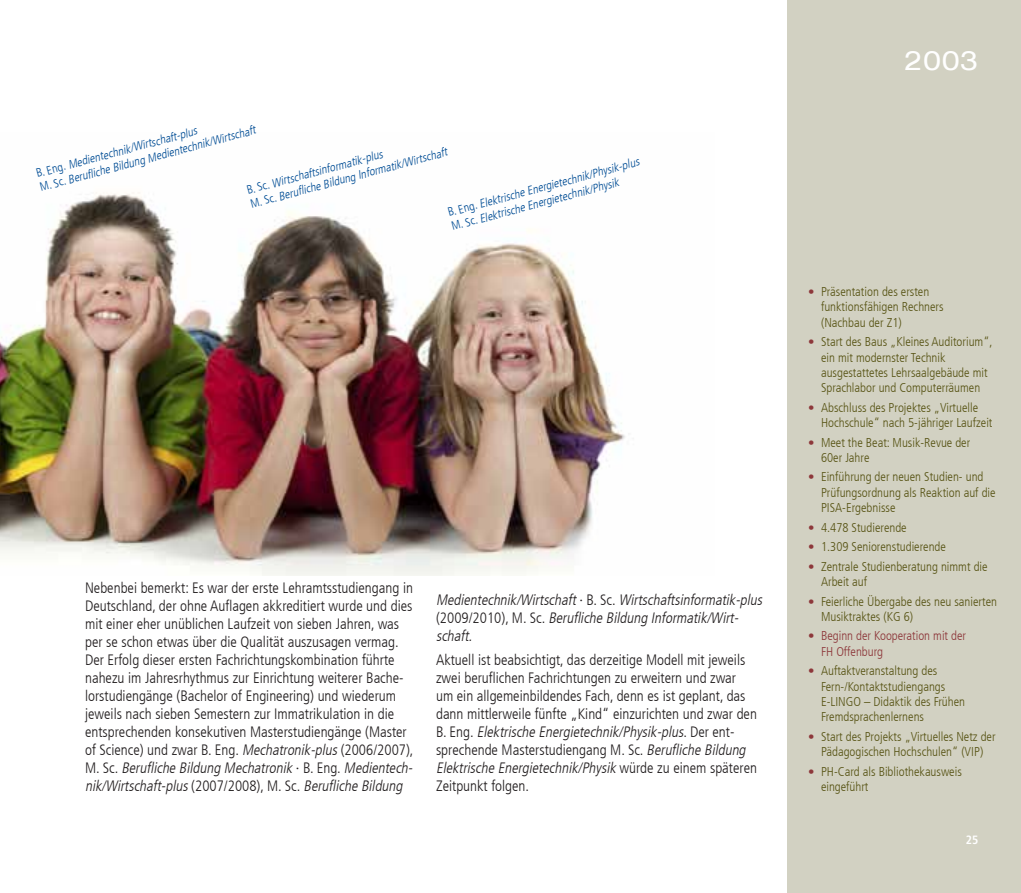
<style>
.page{position:relative;width:1021px;height:893px;background:#fff}
.page>*{position:absolute;margin:0;border:0;box-sizing:border-box;transform-origin:0 0}
.t1{font:expanded 27px "Helvetica Neue LT Com";color:#fff}
.t2{font:300 condensed 15px/18px "Frutiger LT Com";color:#231f20}
.t3{font:italic 300 condensed 15px/18px "Frutiger LT Com";color:#231f20}
.t4{font:300 condensed 12.75px/15.3px "Frutiger LT Com";color:#585415}
.t5{font:300 condensed 12.75px/15.3px "Frutiger LT Com";color:#8d373a}
.t6{font:italic 300 condensed 12px/14.4px "Frutiger LT Com";color:#014d95}
.t7{font:700 condensed 12px "Frutiger LT Com";color:#fff}
.s1{font-style:normal}
.s2{font-style:italic}
.s3{color:#8d373a}
</style>
<div class="page">
<img style="left:0;top:192px;width:625px;height:383px">
<div style="left:787px;top:0;width:233px;height:893px;background:#d2d1c2"></div>
<p class="t6" style="left:35px;top:167px;width:224px;rotate:-15deg"><span class="s1">B. Eng.</span> Medientechnik/Wirtschaft-plus<br><span class="s1">M. Sc.</span> Berufl iche Bildung Medientechnik/Wirtschaft</p>
<p class="t6" style="left:245px;top:183px;width:205px;rotate:-15deg"><span class="s1">B. Sc.</span> Wirtschaftsinformatik-plus<br><span class="s1">M. Sc.</span> Berufl iche Bildung Informatik/Wirtschaft</p>
<p class="t6" style="left:446px;top:206px;width:199px;rotate:-15deg"><span class="s1">B. Eng.</span> Elektrische Energietechnik/Physik-plus<br><span class="s1">M. Sc.</span> Elektrische Energietechnik/Physik</p>
<p class="t2" style="left:85px;top:579px;width:332px">Nebenbei bemerkt: Es war der erste Lehramtsstudiengang in Deutschland, der ohne Auflagen akkreditiert wurde und dies mit einer eher unüblichen Laufzeit von sieben Jahren, was per se schon etwas über die Qualität auszusagen vermag.<br>Der Erfolg dieser ersten Fachrichtungskombination führte nahezu im Jahresrhythmus zur Einrichtung weiterer Bache&shy;lorstudiengänge (Bachelor of Engineering) und wiederum jeweils nach sieben Semestern zur Immatrikulation in die entsprechenden konsekutiven Masterstudiengänge (Master of Science) und zwar B. Eng. <span class="s2">Mechatronik-plus</span>(2006/2007), M . S c . <span class="s2">Berufliche Bildung Mechatronik</span> · B . E n g . <span class="s2">Medientech&shy;nik/Wirtschaft-plus</span>( 2 0 0 7 / 2 0 0 8 ) , M . S c . <span class="s2">Berufliche Bildung</span></p>
<p class="t3" style="left:436px;top:590px;width:330px">Medientechnik/Wirtschaft<span class="s1">· B . S c .</span> Wirtschaftsinformatik-plus <span class="s1">( 2 0 0 9 / 2 0 1 0 ) , M . S c .</span> Berufliche Bildung Informatik/Wirt&shy;schaft.</p>
<p class="t2" style="left:436px;top:651px;width:322px">Aktuell ist beabsichtigt, das derzeitige Modell mit jeweils zwei beruflichen Fachrichtungen zu erweitern und zwar um ein allgemeinbildendes Fach, denn es ist geplant, das dann mittlerweile fünfte „Kind“ einzurichten und zwar den B . E n g . <span class="s2">Elektrische Energietechnik/Physik-plus</span>. D e r e n t - sprechende Masterstudiengang M. Sc. <span class="s2">Berufliche Bildung Elektrische Energietechnik/Physik</span> w ü r d e z u e i n e m s p ä t e r e n Zeitpunkt folgen.</p>
<h1 class="t1" style="left:904px;top:44px;width:75px">2003</h1>
<p class="t4" style="left:821px;top:284px;width:124px;text-indent:-13px"><span class="s3">•</span> Präsentation des ersten funktionsfähigen Rechners (Nachbau der Z1)</p>
<p class="t4" style="left:821px;top:334px;width:173px;text-indent:-13px"><span class="s3">•</span> Start des Baus „Kleines Auditorium“, ein mit modernster Technik ausgestattetes Lehrsaalgebäude mit Sprachlabor und Computerräumen</p>
<p class="t4" style="left:821px;top:400px;width:173px;text-indent:-13px"><span class="s3">•</span> Abschluss des Projektes „Virtuelle<br>Hochschule“ nach 5-jähriger Laufzeit</p>
<p class="t4" style="left:821px;top:435px;width:151px;text-indent:-13px"><span class="s3">•</span> Meet the Beat: Musik-Revue der<br>60er Jahre</p>
<p class="t4" style="left:821px;top:470px;width:176px;text-indent:-13px"><span class="s3">•</span> Einführung der neuen Studien- und<br>Prüfungsordnung als Reaktion auf die<br>PISA-Ergebnisse</p>
<p class="t4" style="left:808px;top:520px;width:100px"><span class="s3">•</span> 4.478 Studierende</p>
<p class="t4" style="left:808px;top:539px;width:139px"><span class="s3">•</span> 1.309 Seniorenstudierende</p>
<p class="t4" style="left:821px;top:559px;width:168px;text-indent:-13px"><span class="s3">•</span> Zentrale Studienberatung nimmt die<br>Arbeit auf</p>
<p class="t4" style="left:821px;top:594px;width:177px;text-indent:-13px"><span class="s3">•</span> Feierliche Übergabe des neu sanierten<br>Musiktraktes (KG 6)</p>
<p class="t5" style="left:821px;top:628px;width:147px;text-indent:-13px">• Beginn der Kooperation mit der<br>FH Offenburg</p>
<p class="t4" style="left:821px;top:663px;width:146px;text-indent:-13px"><span class="s3">•</span> Auftaktveranstaltung des<br>Fern-/Kontaktstudiengangs<br>E-LINGO – Didaktik des Frühen<br>Fremdsprachenlernens</p>
<p class="t4" style="left:808px;top:729px;width:189px;text-align:center"><span class="s3">•</span> Start des Projekts „Virtuelles Netz der<br>Pädagogischen Hochschulen“ (VIP)</p>
<p class="t4" style="left:821px;top:764px;width:142px;text-indent:-13px"><span class="s3">•</span> PH-Card als Bibliothekausweis eingeführt</p>
<p class="t7" style="left:965px;top:832px;width:14px">25</p>
</div>
